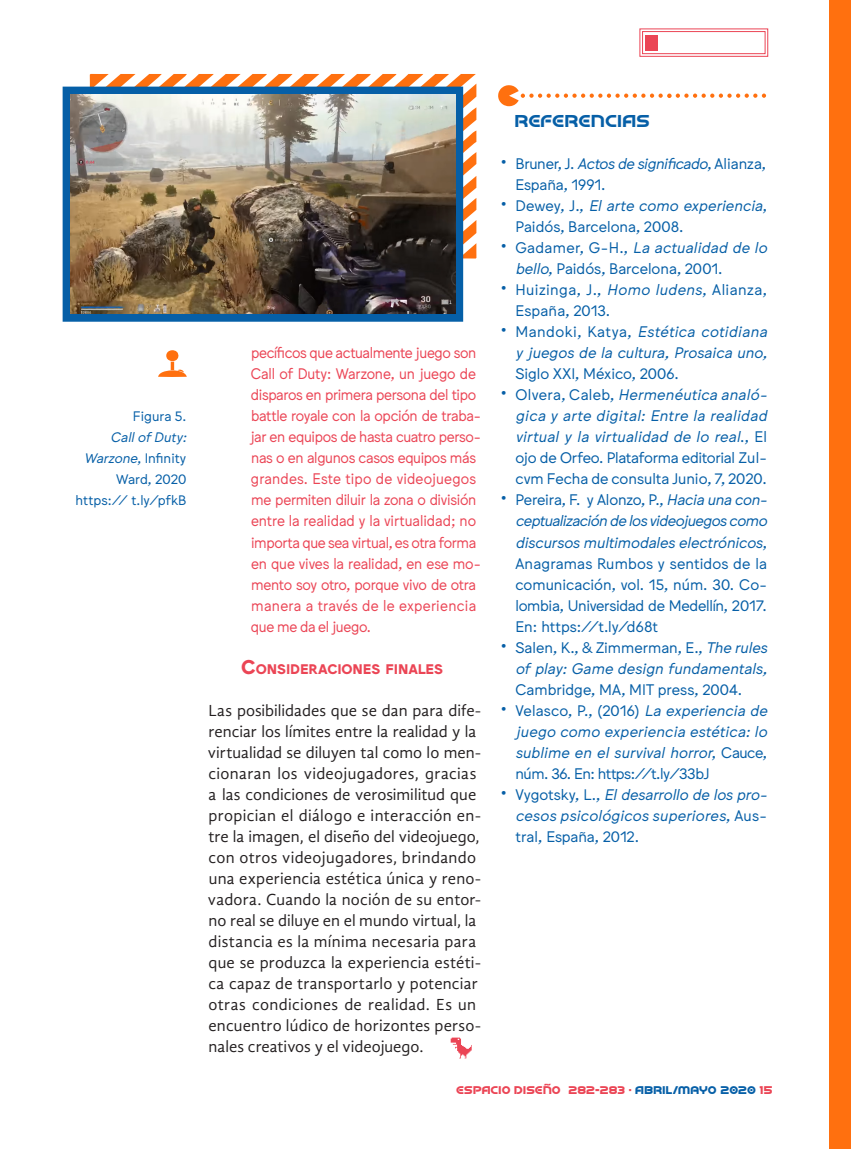
<style>
.page{position:relative;width:851px;height:1149px;background:#fff}
.page>*{position:absolute;margin:0;border:0;box-sizing:border-box;transform-origin:0 0}
.Texto_referencias{font:27px "Jungka";color:#065fa7}
.Referencias_subtitul{font:21px "Barcade No Bar";letter-spacing:.015em;color:#065fa7}
.Cuerpo{font:16.5px/21px "Gandhi Sans";letter-spacing:.01em;color:#231f20}
.Texto_referencias-2{font:15px/21px "Jungka";color:#065fa7}
.Cita_a_bando{font:15px/21px "Jungka";letter-spacing:-.02em;color:#eb4555;scale:.95 1}
.Texto_referencias-3{font:italic 15px/21px "Jungka";letter-spacing:.01em;color:#065fa7;text-align:justify}
.Texto_referencias-4{font:15px/21px "Jungka";letter-spacing:.02em;color:#065fa7}
.Subtitulo{font:700 13.65px "Jungka";letter-spacing:-.005em;color:#eb4555}
.Pie_de_foto_pag__der{font:13.5px/21px "Jungka";color:#065fa7;text-align:right}
.t1{font:700 13.5px "Barcade No Bar";letter-spacing:.03em;color:#eb4555}
.s1{font-style:italic}
.s2{font-size:19.5px}
.s3{font-style:normal}
.s4{color:#065fa7}
</style>
<div class="page">
<svg style="left:639px;top:28px;width:129px;height:29px"></svg>
<div style="left:642px;top:31px;width:123px;height:23px;border:1px solid #eb4555"></div>
<div style="left:829px;top:0;width:21px;height:1148px;background:#ff700f"></div>
<svg style="left:90px;top:74px;width:386px;height:184px"></svg>
<svg style="left:63px;top:87px;width:400px;height:234px;background:#1562a0"></svg>
<img style="left:71px;top:95px;width:384px;height:218px">
<svg style="left:450px;top:1037px;width:21px;height:21px"></svg>
<svg style="left:158px;top:350px;width:29px;height:27px"></svg>
<svg style="left:498px;top:85px;width:268px;height:21px"></svg>
<p class="Pie_de_foto_pag__der" style="left:84px;top:406px;width:104px">Figura 5.<br><span class="s1">Call of Duty:<br>Warzone</span>, Infinity<br>Ward, 2020</p>
<p class="Pie_de_foto_pag__der" style="left:76px;top:490px;width:112px">https:// t.ly/pfkB</p>
<p class="Cita_a_bando" style="left:250px;top:342px;width:244px">pecíficos que actualmente juego son Call of Duty: Warzone, un juego de disparos en primera persona del tipo battle royale con la opción de traba&shy;jar en equipos de hasta cuatro perso&shy;nas o en algunos casos equipos más grandes. Este tipo de videojuegos me permiten diluir la zona o división entre la realidad y la virtualidad; no importa que sea virtual, es otra forma en que vives la realidad, en ese mo&shy;mento soy otro, porque vivo de otra manera a través de le experiencia que me da el juego.</p>
<p class="Subtitulo" style="left:241px;top:660px;width:203px"><span class="s2">C</span>ONSIDERACIONES FINALES</p>
<p class="Cuerpo" style="left:208px;top:699px;width:274px">Las posibilidades que se dan para dife&shy;renciar los límites entre la realidad y la virtualidad se diluyen tal como lo men&shy;cionaran los videojugadores, gracias a las condiciones de verosimilitud que propician el diálogo e interacción en&shy;tre la imagen, el diseño del videojuego, con otros videojugadores, brindando una experiencia estética única y reno&shy;vadora. Cuando la noción de su entor&shy;no real se diluye en el mundo virtual, la distancia es la mínima necesaria para que se produzca la experiencia estéti&shy;ca capaz de transportarlo y potenciar otras condiciones de realidad. Es un encuentro lúdico de horizontes perso&shy;nales creativos y el videojuego.</p>
<p class="Texto_referencias" style="left:498px;top:144px;width:11px">·</p>
<p class="Texto_referencias" style="left:498px;top:186px;width:11px">·</p>
<p class="Texto_referencias" style="left:498px;top:228px;width:11px">·</p>
<p class="Texto_referencias" style="left:498px;top:270px;width:11px">·</p>
<p class="Texto_referencias" style="left:498px;top:312px;width:11px">·</p>
<p class="Texto_referencias" style="left:498px;top:375px;width:11px">·</p>
<p class="Texto_referencias" style="left:498px;top:480px;width:11px">·</p>
<p class="Texto_referencias" style="left:498px;top:627px;width:11px">·</p>
<p class="Texto_referencias" style="left:498px;top:690px;width:11px">·</p>
<p class="Texto_referencias" style="left:498px;top:774px;width:11px">·</p>
<p class="Referencias_subtitul" style="left:514px;top:111px;width:136px">REFERENCIAS</p>
<p class="Texto_referencias-2" style="left:515px;top:153px;width:252px">Bruner, J. <span class="s1">Actos de significado</span>, Alianza,<br>España, 1991.</p>
<p class="Texto_referencias-2" style="left:515px;top:195px;width:253px">Dewey, J., <span class="s1">El arte como experiencia</span>,<br>Paidós, Barcelona, 2008.</p>
<p class="Texto_referencias-2" style="left:515px;top:237px;width:253px">Gadamer, G-H., <span class="s1">La actualidad de lo bello</span>, Paidós, Barcelona, 2001.</p>
<p class="Texto_referencias-4" style="left:515px;top:279px;width:253px">Huizinga, J., <span class="s1">Homo ludens</span>, Alianza,<br>España, 2013.</p>
<p class="Texto_referencias-3" style="left:515px;top:321px;width:253px"><span class="s3">Mandoki, Katya,</span> Estética cotidiana y juegos de la cultura, Prosaica uno, <span class="s3">Siglo XXI, México, 2006.</span></p>
<p class="Texto_referencias-2" style="left:515px;top:384px;width:253px;text-align:justify">Olvera, Caleb, <span class="s1">Hermenéutica analó&shy;gica y arte digital: Entre la realidad virtual y la virtualidad de lo real</span>., El ojo de Orfeo. Plataforma editorial Zul&shy;cvm Fecha de consulta Junio, 7, 2020.</p>
<p class="Texto_referencias-2" style="left:515px;top:489px;width:253px;text-align:justify">Pereira, F. y Alonzo, P., <span class="s1">Hacia una con&shy;ceptualización de los videojuegos como discursos multimodales electrónicos</span>, Anagramas Rumbos y sentidos de la comunicación, vol. 15, núm. 30. Co&shy;lombia, Universidad de Medellín, 2017.<br>En: https://t.ly/d68t</p>
<p class="Texto_referencias-2" style="left:515px;top:636px;width:253px;text-align:justify">Salen, K., &amp; Zimmerman, E., <span class="s1">The rules of play: Game design fundamentals, </span>Cambridge, MA, MIT press, 2004.</p>
<p class="Texto_referencias-3" style="left:515px;top:699px;width:253px"><span class="s3">Velasco, P., (2016)</span> La experiencia de juego como experiencia estética: lo sublime en el survival horror<span class="s3">, Cauce, núm. 36. En: https://t.ly/33bJ</span></p>
<p class="Texto_referencias-3" style="left:515px;top:783px;width:253px"><span class="s3">Vygotsky, L.,</span> El desarrollo de los pro&shy;cesos psicológicos superiores<span class="s3">, Aus&shy;tral, España, 2012.</span></p>
<p class="t1" style="left:456px;top:1082px;width:317px">ESPACIO DISEÑO 282-283 · <span class="s4">ABRIL/MAYO 2020</span> 15</p>
</div>
